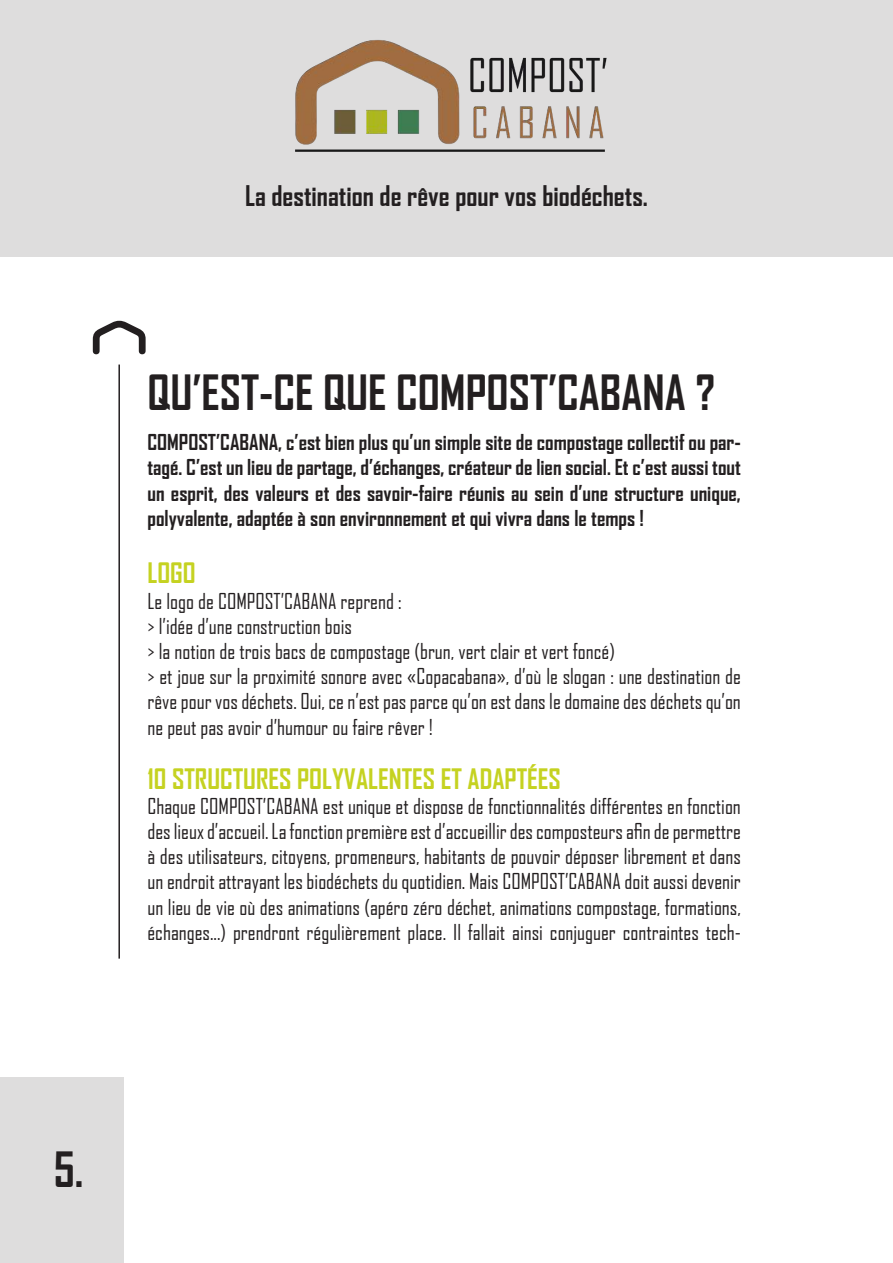
<style>
.page{position:relative;width:893px;height:1263px;background:#fff}
.page>*{position:absolute;margin:0;border:0;box-sizing:border-box;transform-origin:0 0}
.t1{font:700 46.5px "Agency FB";color:#231f20}
.t2{font:700 27.3px "Agency FB";color:#231f20}
.t3{font:700 27px "Agency FB";color:#c5d221}
.t4{font:21px/25.2px "Agency FB";color:#231f20}
.t5{font:700 21px/25.2px "Agency FB";color:#231f20;text-align:justify}
</style>
<div class="page">
<hr style="left:118px;top:365px;width:2px;height:594px;background:#231f20">
<div style="left:0;top:0;width:893px;height:256px;background:#dedddd"></div>
<div style="left:0;top:1077px;width:124px;height:186px;background:#dedddd"></div>
<h2 class="t2" style="left:245px;top:179px;width:404px">La destination de rêve pour vos biodéchets.</h2>
<h1 class="t1" style="left:147px;top:363px;width:569px">QU’EST-CE QUE COMPOST’CABANA ?</h1>
<p class="t5" style="left:147px;top:429px;width:595px">COMPOST’CABANA, c’est bien plus qu’un simple site de compostage collectif ou par&shy;tagé. C’est un lieu de partage, d’échanges, créateur de lien social. Et c’est aussi tout un esprit, des valeurs et des savoir-faire réunis au sein d’une structure unique, polyvalente, adaptée à son environnement et qui vivra dans le temps !</p>
<p class="t3" style="left:147px;top:556px;width:50px">LOGO</p>
<p class="t4" style="left:147px;top:588px;width:595px">Le logo de COMPOST’CABANA reprend :<br>&gt; l’idée d’une construction bois<br>&gt; la notion de trois bacs de compostage (brun, vert clair et vert foncé)<br>&gt; et joue sur la proximité sonore avec «Copacabana», d’où le slogan : une destination de rêve pour vos déchets. Oui, ce n’est pas parce qu’on est dans le domaine des déchets qu’on ne peut pas avoir d’humour ou faire rêver !</p>
<p class="t3" style="left:147px;top:762px;width:415px">10 STRUCTURES POLYVALENTES ET ADAPTÉES</p>
<p class="t4" style="left:147px;top:793px;width:595px;text-align:justify">Chaque COMPOST’CABANA est unique et dispose de fonctionnalités différentes en fonction des lieux d’accueil. La fonction première est d’accueillir des composteurs afin de permettre à des utilisateurs, citoyens, promeneurs, habitants de pouvoir déposer librement et dans un endroit attrayant les biodéchets du quotidien. Mais COMPOST’CABANA doit aussi devenir un lieu de vie où des animations (apéro zéro déchet, animations compostage, formations, échanges...) prendront régulièrement place. Il fallait ainsi conjuguer contraintes tech-</p>
<h1 class="t1" style="left:54px;top:1141px;width:31px">5.</h1>
</div>
